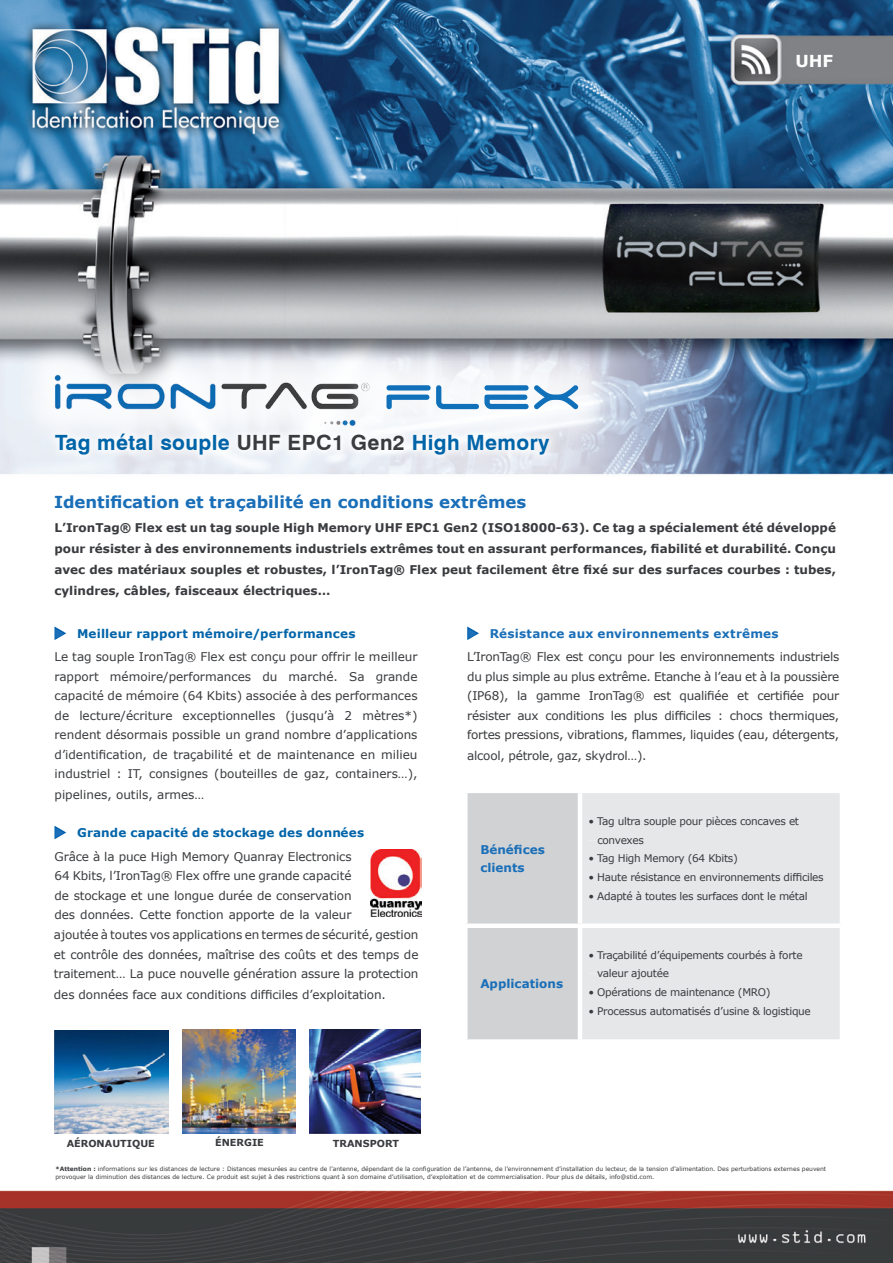
<style>
.page{position:relative;width:893px;height:1263px;background:#fff}
.page>*{position:absolute;margin:0;border:0;box-sizing:border-box;transform-origin:0 0}
.t1{font:54.75px "Space Age";color:#1070b9}
.t2{font:700 21px "Swiss 721 BT";letter-spacing:.02em;color:#0064a9}
.t3{font:700 16.5px "Verdana";color:#1a6fb8}
.t4{font:700 16.5px "Verdana";color:#fff}
.t5{font:12px/19.5px "Verdana";letter-spacing:-.01em;color:#393b3e;text-align:justify}
.t6{font:700 12px/21px "Verdana";color:#393b3e;text-align:justify}
.t7{font:700 12px/18.8px "Verdana";color:#1a6fb8}
.t8{font:10.5px/18.8px "Verdana";letter-spacing:-.03em;color:#393b3e}
.t9{font:700 9.75px "Verdana";color:#393b3e}
.t10{font:6px/7.5px "Verdana";color:#393b3e}
.s1{color:#393b3e}
.s2{color:#1a6fb8}
.s3{font-weight:700;color:#0064a9}
.s4{font-weight:700;color:#1a6fb8}
.s5{color:#f0f0f0}
.s6{font-weight:700}
</style>
<div class="page">
<img style="left:0;top:0;width:893px;height:1263px">
<div style="left:12px;top:332px;width:394px;height:130px;background:#fff;opacity:.75"></div>
<img style="left:52px;top:369px;width:292px;height:54px">
<div style="left:344px;top:343px;width:272px;height:105px;background:#fff;opacity:.75"></div>
<div style="left:44px;top:423px;width:513px;height:40px;background:#fff;opacity:.75"></div>
<svg style="left:465px;top:793px;width:377px;height:266px;background:#e2e2e4"></svg>
<div style="left:463px;top:793px;width:5px;height:130px;background:#fff"></div>
<div style="left:463px;top:928px;width:5px;height:111px;background:#fff"></div>
<hr style="left:463px;top:789px;width:117px;height:4px;background:#fff">
<div style="left:463px;top:923px;width:117px;height:5px;background:#fff"></div>
<hr style="left:578px;top:793px;width:4px;height:130px;background:#fff">
<hr style="left:578px;top:928px;width:4px;height:111px;background:#fff">
<hr style="left:840px;top:793px;width:4px;height:130px;background:#fff">
<hr style="left:840px;top:928px;width:4px;height:111px;background:#fff">
<hr style="left:580px;top:789px;width:264px;height:4px;background:#fff">
<div style="left:580px;top:923px;width:264px;height:5px;background:#fff"></div>
<img style="left:55px;top:1030px;width:114px;height:103px">
<img style="left:183px;top:1030px;width:112px;height:103px">
<img style="left:309px;top:1029px;width:112px;height:104px">
<svg style="left:53px;top:625px;width:14px;height:17px"></svg>
<svg style="left:466px;top:625px;width:14px;height:17px"></svg>
<img style="left:370px;top:850px;width:51px;height:67px">
<svg style="left:53px;top:824px;width:14px;height:17px"></svg>
<h1 class="t1" style="left:384px;top:362px;width:199px">flex</h1>
<h2 class="t2" style="left:55px;top:434px;width:496px">Tag métal souple <span class="s1">UHF EPC1 Gen2</span> High Memory</h2>
<h3 class="t3" style="left:54px;top:490px;width:474px">Identification et traçabilité en conditions extrêmes</h3>
<h3 class="t4" style="left:795px;top:52px;width:39px">UHF</h3>
<p class="t6" style="left:54px;top:517px;width:783px">L’IronTag® Flex est un tag souple High Memory UHF EPC1 Gen2 (ISO18000-63). Ce tag a spécialement été développé pour résister à des environnements industriels extrêmes tout en assurant performances, fiabilité et durabilité. Conçu avec des matériaux souples et robustes, l’IronTag® Flex peut facilement être fixé sur des surfaces courbes : tubes, cylindres, câbles, faisceaux électriques…</p>
<p class="t5" style="left:55px;top:621px;width:364px;line-height:23.7px"><span class="s2">◆</span> <span class="s3">Meilleur rapport mémoire/performances<br></span>Le tag souple IronTag® Flex est conçu pour offrir le meilleur</p>
<p class="t5" style="left:55px;top:667px;width:365px">rapport mémoire/performances du marché. Sa grande capacité de mémoire (64 Kbits) associée à des performances de lecture/écriture exceptionnelles (jusqu’à 2 mètres*) rendent désormais possible un grand nombre d’applications d’identification, de traçabilité et de maintenance en milieu industriel : IT, consignes (bouteilles de gaz, containers…),</p>
<p class="t5" style="left:55px;top:785px;width:151px">pipelines, outils, armes…</p>
<p class="t5" style="left:55px;top:820px;width:311px;line-height:23.7px"><span class="s2">◆</span> <span class="s3">Grande capacité de stockage des données<br></span>Grâce à la puce High Memory Quanray Electronics</p>
<p class="t5" style="left:55px;top:866px;width:299px">64 Kbits, l’IronTag® Flex offre une grande capacité de stockage et une longue durée de conservation des données. Cette fonction apporte de la valeur</p>
<p class="t5" style="left:54px;top:925px;width:366px">ajoutée à toutes vos applications en termes de sécurité, gestion et contrôle des données, maîtrise des coûts et des temps de traitement… La puce nouvelle génération assure la protection</p>
<p class="t5" style="left:54px;top:985px;width:333px">des données face aux conditions difficiles d’exploitation.</p>
<p class="t9" style="left:67px;top:1136px;width:90px">AÉRONAUTIQUE</p>
<p class="t9" style="left:215px;top:1136px;width:50px">ÉNERGIE</p>
<p class="t9" style="left:333px;top:1136px;width:68px">TRANSPORT</p>
<p class="t5" style="left:467px;top:621px;width:374px;line-height:23.7px"><span class="s2">◆</span> <span class="s4">Résistance aux environnements extrêmes<br></span>L’IronTag® Flex est conçu pour les environnements industriels</p>
<p class="t5" style="left:467px;top:667px;width:374px">du plus simple au plus extrême. Etanche à l’eau et à la poussière (IP68), la gamme IronTag® est qualifiée et certifiée pour résister aux conditions les plus difficiles : chocs thermiques, fortes pressions, vibrations, flammes, liquides (eau, détergents,</p>
<p class="t5" style="left:467px;top:746px;width:181px">alcool, pétrole, gaz, skydrol…).</p>
<p class="t7" style="left:480px;top:839px;width:66px">Bénéfices clients</p>
<p class="t7" style="left:480px;top:974px;width:84px">Applications</p>
<p class="t8" style="left:588px;top:811px;width:212px">• Tag ultra souple pour pièces concaves et <span class="s5">--</span>convexes</p>
<p class="t8" style="left:588px;top:849px;width:151px">• Tag High Memory (64 Kbits)</p>
<p class="t8" style="left:588px;top:868px;width:237px">• Haute résistance en environnements difficiles</p>
<p class="t8" style="left:588px;top:886px;width:221px">• Adapté à toutes les surfaces dont le métal</p>
<p class="t8" style="left:588px;top:945px;width:216px">• Traçabilité d’équipements courbés à forte <span class="s5">--</span>valeur ajoutée</p>
<p class="t8" style="left:588px;top:983px;width:184px">• Opérations de maintenance (MRO)</p>
<p class="t8" style="left:588px;top:1001px;width:224px">• Processus automatisés d’usine &amp; logistique</p>
<p class="t10" style="left:56px;top:1165px;width:772px"><span class="s6">*Attention :</span> informations sur les distances de lecture : Distances mesurées au centre de l’antenne, dépendant de la configuration de l’antenne, de l’environnement d’installation du lecteur, de la tension d’alimentation. Des perturbations externes peuvent provoquer la diminution des distances de lecture. Ce produit est sujet à des restrictions quant à son domaine d’utilisation, d’exploitation et de commercialisation. Pour plus de détails, info@stid.com.</p>
</div>
